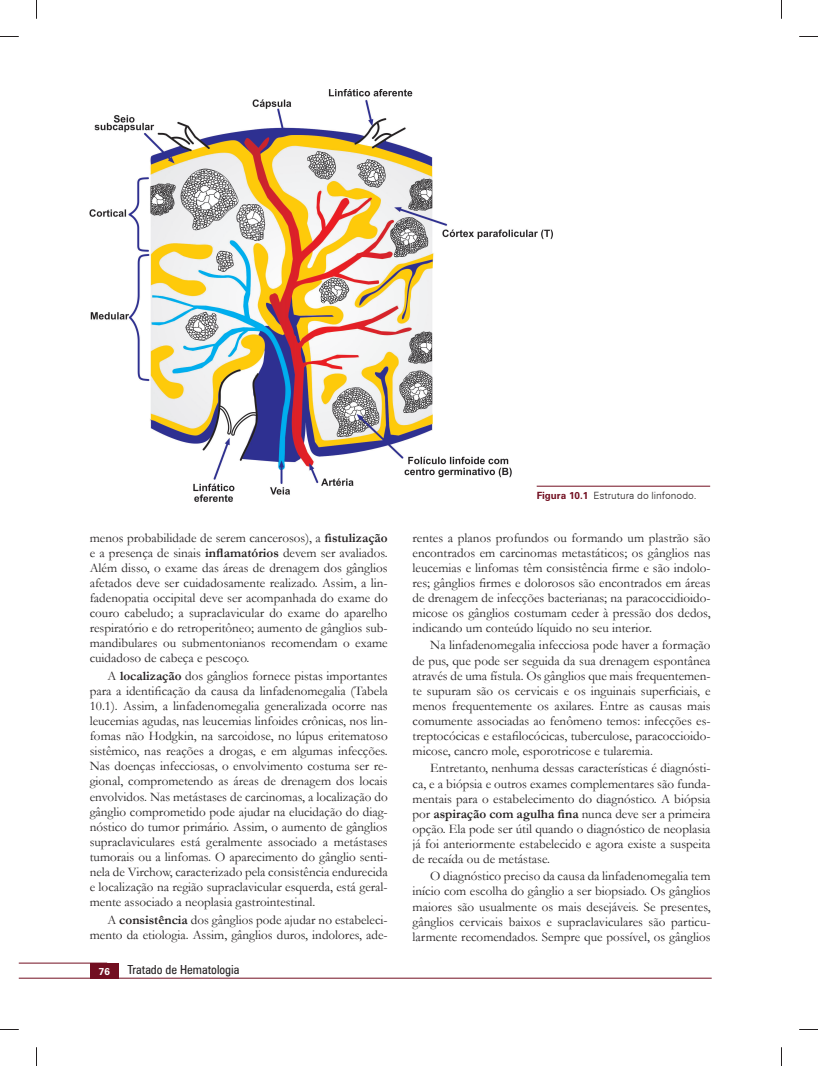
<style>
.page{position:relative;width:818px;height:1066px;background:#fff}
.page>*{position:absolute;margin:0;border:0;box-sizing:border-box;transform-origin:0 0}
.t1{font:13.12px/15.1px "Garamond";color:#231f20;text-align:justify}
.t2{font:condensed 12.5px "Zurich BT";color:#231f20}
.t3{font:300 10px "Zurich BT";color:#231f20}
.t4{font:700 10px "Zurich BT";color:#fff}
.s1{font-weight:700}
.s2{font-weight:700;color:#720f21}
</style>
<div class="page">
<div style="left:90px;top:962px;width:28px;height:16px;background:#720f21"></div>
<hr style="left:19px;top:977px;width:692px;height:1px;background:#720f21">
<hr style="left:19px;top:962px;width:88px;height:1px;background:#720f21">
<img style="left:90px;top:90px;width:461px;height:411px">
<hr style="left:536px;top:485px;width:173px;height:1px;background:#720f21">
<svg style="left:0;top:36px;width:19px;height:1px"></svg>
<svg style="left:799px;top:36px;width:18px;height:1px"></svg>
<svg style="left:36px;top:0;width:1px;height:19px"></svg>
<svg style="left:36px;top:1047px;width:1px;height:18px"></svg>
<p class="t1" style="left:90px;top:530px;width:299px">menos probabilidade de serem cancerosos), a <span class="s1">fistulização </span>e a presença de sinais <span class="s1">inflamatórios</span> devem ser avaliados.<br>Além disso, o exame das áreas de drenagem dos gânglios afetados deve ser cuidadosamente realizado. Assim, a lin&shy;fadenopatia occipital deve ser acompanhada do exame do couro cabeludo; a supraclavicular do exame do aparelho respiratório e do retroperitôneo; aumento de gânglios sub&shy;mandibulares ou submentonianos recomendam o exame cuidadoso de cabeça e pescoço.</p>
<p class="t1" style="left:90px;top:668px;width:299px;text-indent:18px">A <span class="s1">localização</span> dos gânglios fornece pistas importantes para a identificação da causa da linfadenomegalia (Tabela 10.1). Assim, a linfadenomegalia generalizada ocorre nas leucemias agudas, nas leucemias linfoides crônicas, nos lin&shy;fomas não Hodgkin, na sarcoidose, no lúpus eritematoso sistêmico, nas reações a drogas, e em algumas infecções.<br>Nas doenças infecciosas, o envolvimento costuma ser re&shy;gional, comprometendo as áreas de drenagem dos locais envolvidos. Nas metástases de carcinomas, a localização do gânglio comprometido pode ajudar na elucidação do diag&shy;nóstico do tumor primário. Assim, o aumento de gânglios supraclaviculares está geralmente associado a metástases tumorais ou a linfomas. O aparecimento do gânglio senti&shy;nela de Virchow, caracterizado pela consistência endurecida e localização na região supraclavicular esquerda, está geral&shy;mente associado a neoplasia gastrointestinal.</p>
<p class="t1" style="left:90px;top:911px;width:299px;text-align:right">A <span class="s1">consistência</span> dos gânglios pode ajudar no estabeleci&shy;mento da etiologia. Assim, gânglios duros, indolores, ade-</p>
<p class="t4" style="left:99px;top:967px;width:13px">76</p>
<p class="t2" style="left:127px;top:964px;width:113px">Tratado de Hematologia</p>
<p class="t3" style="left:536px;top:489px;width:161px"><span class="s2">Figura 10.1</span> Estrutura do linfonodo.</p>
<p class="t1" style="left:412px;top:530px;width:299px">rentes a planos profundos ou formando um plastrão são encontrados em carcinomas metastáticos; os gânglios nas leucemias e linfomas têm consistência firme e são indolo&shy;res; gânglios firmes e dolorosos são encontrados em áreas de drenagem de infecções bacterianas; na paracoccidioido&shy;micose os gânglios costumam ceder à pressão dos dedos, indicando um conteúdo líquido no seu interior.</p>
<p class="t1" style="left:412px;top:637px;width:299px;text-indent:18px">Na linfadenomegalia infecciosa pode haver a formação de pus, que pode ser seguida da sua drenagem espontânea através de uma fístula. Os gânglios que mais frequentemen&shy;te supuram são os cervicais e os inguinais superficiais, e menos frequentemente os axilares. Entre as causas mais comumente associadas ao fenômeno temos: infecções es&shy;treptocócicas e estafilocócicas, tuberculose, paracoccioido&shy;micose, cancro mole, esporotricose e tularemia.</p>
<p class="t1" style="left:412px;top:760px;width:299px;text-indent:18px">Entretanto, nenhuma dessas características é diagnósti&shy;ca, e a biópsia e outros exames complementares são funda&shy;mentais para o estabelecimento do diagnóstico. A biópsia por <span class="s1">aspiração com agulha fina</span> nunca deve ser a primeira opção. Ela pode ser útil quando o diagnóstico de neoplasia já foi anteriormente estabelecido e agora existe a suspeita de recaída ou de metástase.</p>
<p class="t1" style="left:412px;top:868px;width:299px;text-indent:18px">O diagnóstico preciso da causa da linfadenomegalia tem início com escolha do gânglio a ser biopsiado. Os gânglios maiores são usualmente os mais desejáveis. Se presentes, gânglios cervicais baixos e supraclaviculares são particu&shy;larmente recomendados. Sempre que possível, os gânglios</p>
</div>
